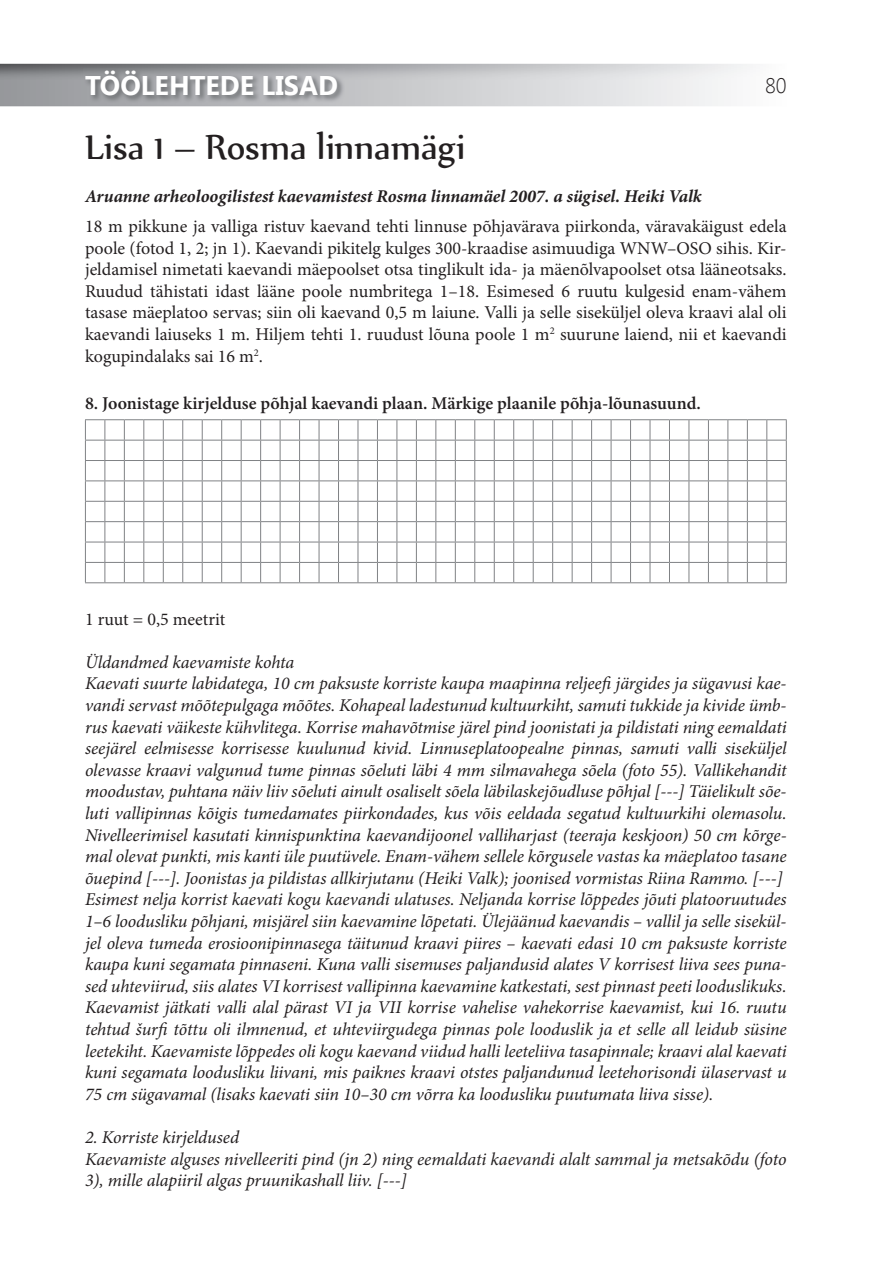
<style>
.page{position:relative;width:893px;height:1263px;background:#fff}
.page>*{position:absolute;margin:0;border:0;box-sizing:border-box;transform-origin:0 0}
.t1{font:42px "Nyala";color:#231f20}
.t2{font:700 27px "Segoe UI";color:#fff}
.t3{font:300 21px "Segoe UI";color:#231f20}
.t4{font:italic 18px/21.6px "Minion Pro";letter-spacing:-.01em;color:#231f20}
.t5{font:18px/21.6px "Minion Pro";color:#231f20;text-align:justify}
.t6{font:600 18px "Minion Pro";letter-spacing:-.005em;color:#231f20}
.t7{font:italic 700 18px "Minion Pro";letter-spacing:-.005em;color:#231f20}
</style>
<div class="page">
<img style="left:0;top:64px;width:750px;height:42px">
<img style="left:84px;top:69px;width:261px;height:34px">
<svg style="left:85px;top:419px;width:702px;height:164px"></svg>
<h2 class="t2" style="left:85px;top:66px;width:254px">TÖÖLEHTEDE LISAD</h2>
<p class="t3" style="left:765px;top:71px;width:23px">80</p>
<h1 class="t1" style="left:85px;top:122px;width:382px">Lisa 1 – Rosma linnamägi</h1>
<p class="t7" style="left:85px;top:183px;width:618px">Aruanne arheoloogilistest kaevamistest Rosma linnamäel 2007. a sügisel. Heiki Valk</p>
<p class="t5" style="left:85px;top:216px;width:703px">18 m pikkune ja valliga ristuv kaevand tehti linnuse põhjavärava piirkonda, väravakäigust edela poole (fotod 1, 2; jn 1). Kaevandi pikitelg kulges 300-kraadise asimuudiga WNW–OSO sihis. Kir&shy;jeldamisel nimetati kaevandi mäepoolset otsa tinglikult ida- ja mäenõlvapoolset otsa lääneotsaks.<br>Ruudud tähistati idast lääne poole numbritega 1–18. Esimesed 6 ruutu kulgesid enam-vähem tasase mäeplatoo servas; siin oli kaevand 0,5 m laiune. Valli ja selle siseküljel oleva kraavi alal oli kaevandi laiuseks 1 m. Hiljem tehti 1. ruudust lõuna poole 1 m<sup>2</sup> suurune laiend, nii et kaevandi kogupindalaks sai 16 m<sup>2</sup>.</p>
<p class="t6" style="left:85px;top:391px;width:617px">8. Joonistage kirjelduse põhjal kaevandi plaan. Märkige plaanile põhja-lõunasuund.</p>
<p class="t5" style="left:85px;top:608px;width:142px">1 ruut = 0,5 meetrit</p>
<p class="t4" style="left:85px;top:651px;width:703px">Üldandmed kaevamiste kohta<br>Kaevati suurte labidatega, 10 cm paksuste korriste kaupa maapinna reljeefi järgides ja sügavusi kae&shy;vandi servast mõõtepulgaga mõõtes. Kohapeal ladestunud kultuurkiht, samuti tukkide ja kivide ümb&shy;rus kaevati väikeste kühvlitega. Korrise mahavõtmise järel pind joonistati ja pildistati ning eemaldati seejärel eelmisesse korrisesse kuulunud kivid. Linnuseplatoopealne pinnas, samuti valli siseküljel olevasse kraavi valgunud tume pinnas sõeluti läbi 4 mm silmavahega sõela (foto 55). Vallikehandit moodustav, puhtana näiv liiv sõeluti ainult osaliselt sõela läbilaskejõudluse põhjal [---] Täielikult sõe&shy;luti vallipinnas kõigis tumedamates piirkondades, kus võis eeldada segatud kultuurkihi olemasolu.<br>Nivelleerimisel kasutati kinnispunktina kaevandijoonel valliharjast (teeraja keskjoon) 50 cm kõrge&shy;mal olevat punkti, mis kanti üle puutüvele. Enam-vähem sellele kõrgusele vastas ka mäeplatoo tasane õuepind [---]. Joonistas ja pildistas allkirjutanu (Heiki Valk); joonised vormistas Riina Rammo. [---] Esimest nelja korrist kaevati kogu kaevandi ulatuses. Neljanda korrise lõppedes jõuti platooruutudes 1–6 loodusliku põhjani, misjärel siin kaevamine lõpetati. Ülejäänud kaevandis – vallil ja selle sisekül&shy;jel oleva tumeda erosioonipinnasega täitunud kraavi piires – kaevati edasi 10 cm paksuste korriste kaupa kuni segamata pinnaseni. Kuna valli sisemuses paljandusid alates V korrisest liiva sees puna&shy;sed uhteviirud, siis alates VI korrisest vallipinna kaevamine katkestati, sest pinnast peeti looduslikuks.<br>Kaevamist jätkati valli alal pärast VI ja VII korrise vahelise vahekorrise kaevamist, kui 16. ruutu tehtud šurfi tõttu oli ilmnenud, et uhteviirgudega pinnas pole looduslik ja et selle all leidub süsine leetekiht. Kaevamiste lõppedes oli kogu kaevand viidud halli leeteliiva tasapinnale; kraavi alal kaevati kuni segamata loodusliku liivani, mis paiknes kraavi otstes paljandunud leetehorisondi ülaservast u 75 cm sügavamal (lisaks kaevati siin 10–30 cm võrra ka loodusliku puutumata liiva sisse).</p>
<p class="t4" style="left:85px;top:1126px;width:703px">2. Korriste kirjeldused<br>Kaevamiste alguses nivelleeriti pind (jn 2) ning eemaldati kaevandi alalt sammal ja metsakõdu (foto<br>3), mille alapiiril algas pruunikashall liiv. [---]</p>
</div>
